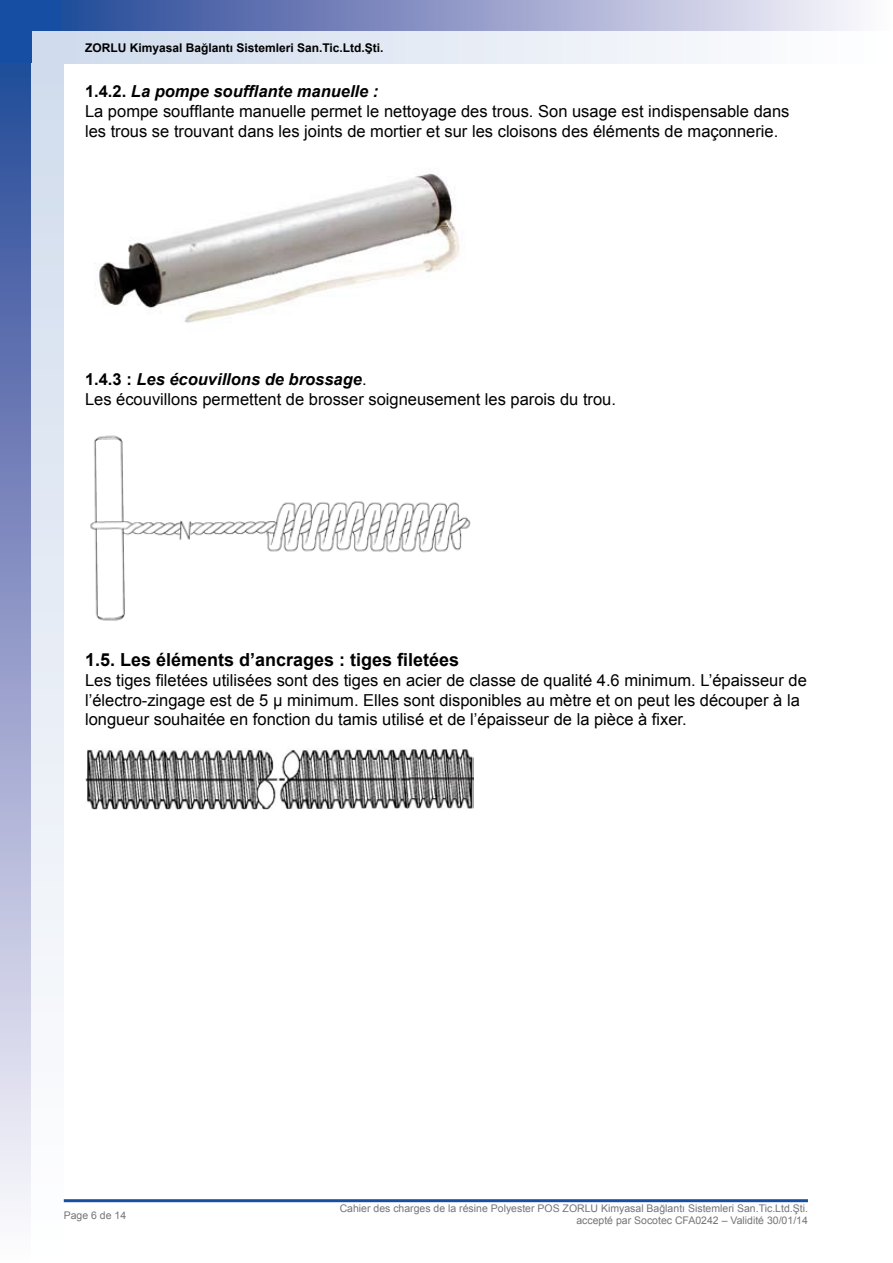
<style>
.page{position:relative;width:893px;height:1263px;background:#fff}
.page>*{position:absolute;margin:0;border:0;box-sizing:border-box;transform-origin:0 0}
.t1{font:700 18px "Arial";color:#000}
.t2{font:16.5px/19.8px "Arial";color:#000}
.t3{font:700 12px "Arial";color:#000}
.t4{font:10.5px/12.6px "Arial";color:#757477;text-align:right}
.s1{font-weight:700}
.s2{font-weight:700;font-style:italic}
</style>
<div class="page">
<div style="left:0;top:0;width:64px;height:65px;background:#164ea3"></div>
<div style="left:62px;top:0;width:831px;height:64px;background:linear-gradient(to right,#294797,#fff9fe)"></div>
<div style="left:0;top:64px;width:64px;height:1199px;background:linear-gradient(to bottom,#294797,#fffafe)"></div>
<div style="left:32px;top:64px;width:32px;height:1199px;background:linear-gradient(to bottom,#d0dced,#fff)"></div>
<hr style="left:64px;top:1199px;width:744px;height:3px;background:#164ea3">
<div style="left:32px;top:32px;width:32px;height:32px;background:#d0dced"></div>
<div style="left:64px;top:32px;width:829px;height:32px;background:linear-gradient(to right,#d0dced,#fff)"></div>
<hr style="left:892px;top:0;width:1px;height:64px;background:#fff">
<img style="left:99px;top:173px;width:361px;height:150px">
<img style="left:90px;top:435px;width:381px;height:186px">
<img style="left:85px;top:749px;width:388px;height:61px">
<p class="t3" style="left:85px;top:40px;width:300px">ZORLU Kimyasal Bağlantı Sistemleri San.Tic.Ltd.Şti.</p>
<p class="t2" style="left:85px;top:82px;width:706px"><span class="s1">1.4.2.</span> <span class="s2">La pompe soufflante manuelle :<br></span>La pompe soufflante manuelle permet le nettoyage des trous. Son usage est indispensable dans les trous se trouvant dans les joints de mortier et sur les cloisons des éléments de maçonnerie.</p>
<p class="t2" style="left:85px;top:370px;width:532px"><span class="s1">1.4.3 :</span> <span class="s2">Les écouvillons de brossage</span>.<br>Les écouvillons permettent de brosser soigneusement les parois du trou.</p>
<p class="t1" style="left:85px;top:648px;width:376px">1.5. Les éléments d’ancrages : tiges filetées</p>
<p class="t2" style="left:85px;top:670px;width:723px">Les tiges filetées utilisées sont des tiges en acier de classe de qualité 4.6 minimum. L’épaisseur de l’électro-zingage est de 5 μ minimum. Elles sont disponibles au mètre et on peut les découper à la longueur souhaitée en fonction du tamis utilisé et de l’épaisseur de la pièce à fixer.</p>
<p class="t4" style="left:64px;top:1209px;width:64px">Page 6 de 14</p>
<p class="t4" style="left:340px;top:1202px;width:470px">Cahier des charges de la résine Polyester POS ZORLU Kimyasal Bağlantı Sistemleri San.Tic.Ltd.Şti. accepté par Socotec CFA0242 – Validité 30/01/14</p>
</div>
